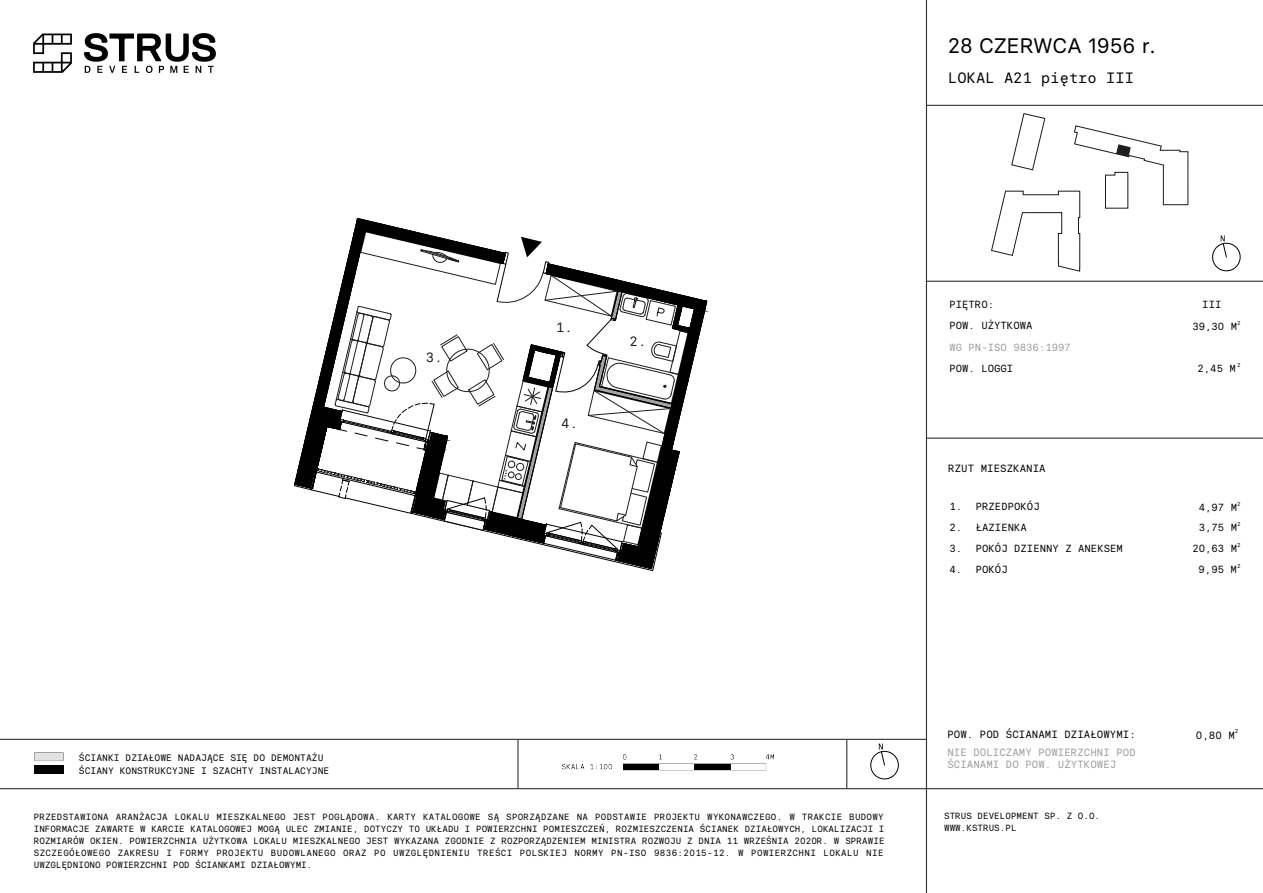
<style>
.page{position:relative;width:1263px;height:893px;background:#fff}
.page>*{position:absolute;margin:0;border:0;box-sizing:border-box;transform-origin:0 0}
.t1{font:21px "Basier Circle";color:#000}
.t2{font:15px "Basier Circle Mono";color:#000}
.t3{font:13.5px "Basier Circle Mono";color:#1d1d1b}
.t4{font:10.5px/12.6px "Basier Circle Mono";color:#9d9d9c}
.t5{font:10.5px "Basier Circle Mono";color:#000}
.t6{font:10.35px "Basier Circle Mono";color:#000}
.t7{font:10.35px "Basier Circle Mono";color:#9d9d9c}
.t8{font:9.45px/13.5px "Basier Circle Mono";color:#000}
.t9{font:9px/12px "Basier Circle Mono";color:#000;text-align:justify}
.t10{font:5.7px "Basier Circle Mono";color:#000}
</style>
<div class="page">
<img style="left:510px;top:738px;width:320px;height:33px">
<hr style="left:926px;top:0;width:1px;height:893px;background:#333">
<hr style="left:0;top:739px;width:927px;height:1px;background:#333">
<hr style="left:517px;top:740px;width:2px;height:49px;background:#333">
<svg style="left:34px;top:752px;width:30px;height:10px"></svg>
<div style="left:34px;top:766px;width:29px;height:8px;background:#000"></div>
<hr style="left:846px;top:740px;width:1px;height:49px;background:#333">
<hr style="left:0;top:788px;width:1263px;height:1px;background:#333">
<hr style="left:927px;top:105px;width:336px;height:1px;background:#333">
<hr style="left:927px;top:281px;width:336px;height:1px;background:#333">
<hr style="left:927px;top:438px;width:336px;height:1px;background:#333">
<img style="left:34px;top:34px;width:182px;height:39px">
<svg style="left:294px;top:218px;width:415px;height:353px"></svg>
<svg style="left:991px;top:113px;width:198px;height:159px"></svg>
<svg style="left:1212px;top:235px;width:29px;height:37px"></svg>
<svg style="left:870px;top:743px;width:29px;height:37px"></svg>
<h3 class="t3" style="left:426px;top:349px;width:18px">3.</h3>
<h3 class="t3" style="left:556px;top:319px;width:18px">1.</h3>
<h3 class="t3" style="left:561px;top:414px;width:18px">4.</h3>
<h3 class="t3" style="left:629px;top:333px;width:18px">2.</h3>
<p class="t8" style="left:79px;top:751px;width:252px">ŚCIANKI DZIAŁOWE NADAJĄCE SIĘ DO DEMONTAŻU<br>ŚCIANY KONSTRUKCYJNE I SZACHTY INSTALACYJNE</p>
<h1 class="t1" style="left:948px;top:32px;width:208px">28 CZERWCA 1956 r.</h1>
<h2 class="t2" style="left:948px;top:69px;width:187px">LOKAL A21 piętro III</h2>
<p class="t6" style="left:949px;top:298px;width:46px">PIĘTRO:</p>
<p class="t6" style="left:1202px;top:298px;width:21px">III</p>
<p class="t6" style="left:949px;top:319px;width:85px">POW. UŻYTKOWA</p>
<p class="t6" style="left:1192px;top:320px;width:46px">39,30 M</p>
<p class="t10" style="left:1237px;top:319px;width:5px">2</p>
<p class="t7" style="left:949px;top:341px;width:123px">WG PN-ISO 9836:1997</p>
<p class="t6" style="left:949px;top:362px;width:66px">POW. LOGGI</p>
<p class="t6" style="left:1197px;top:362px;width:40px">2,45 M</p>
<p class="t10" style="left:1237px;top:362px;width:5px">2</p>
<p class="t5" style="left:948px;top:462px;width:99px">RZUT MIESZKANIA</p>
<p class="t6" style="left:949px;top:500px;width:92px">1. PRZEDPOKÓJ</p>
<p class="t6" style="left:1199px;top:501px;width:40px">4,97 M</p>
<p class="t10" style="left:1237px;top:500px;width:5px">2</p>
<p class="t6" style="left:949px;top:521px;width:79px">2. ŁAZIENKA</p>
<p class="t6" style="left:1199px;top:521px;width:40px">3,75 M</p>
<p class="t10" style="left:1237px;top:521px;width:5px">2</p>
<p class="t6" style="left:949px;top:542px;width:175px">3. POKÓJ DZIENNY Z ANEKSEM</p>
<p class="t6" style="left:1192px;top:542px;width:46px">20,63 M</p>
<p class="t10" style="left:1237px;top:541px;width:5px">2</p>
<p class="t6" style="left:949px;top:562px;width:60px">4. POKÓJ</p>
<p class="t6" style="left:1198px;top:562px;width:40px">9,95 M</p>
<p class="t10" style="left:1237px;top:562px;width:5px">2</p>
<p class="t5" style="left:947px;top:728px;width:190px">POW. POD ŚCIANAMI DZIAŁOWYMI:</p>
<p class="t5" style="left:1196px;top:728px;width:40px">0,80 M</p>
<p class="t10" style="left:1235px;top:728px;width:5px">2</p>
<p class="t4" style="left:947px;top:745px;width:190px">NIE DOLICZAMY POWIERZCHNI POD<br>ŚCIANAMI DO POW. UŻYTKOWEJ</p>
<p class="t9" style="left:34px;top:810px;width:852px">PRZEDSTAWIONA ARANŻACJA LOKALU MIESZKALNEGO JEST POGLĄDOWA. KARTY KATALOGOWE SĄ SPORZĄDZANE NA PODSTAWIE PROJEKTU WYKONAWCZEGO. W TRAKCIE BUDOWY INFORMACJE ZAWARTE W KARCIE KATALOGOWEJ MOGĄ ULEC ZMIANIE, DOTYCZY TO UKŁADU I POWIERZCHNI POMIESZCZEŃ, ROZMIESZCZENIA ŚCIANEK DZIAŁOWYCH, LOKALIZACJI I ROZMIARÓW OKIEN. POWIERZCHNIA UŻYTKOWA LOKALU MIESZKALNEGO JEST WYKAZANA ZGODNIE Z ROZPORZĄDZENIEM MINISTRA ROZWOJU Z DNIA 11 WRZEŚNIA 2020R. W SPRAWIE SZCZEGÓŁOWEGO ZAKRESU I FORMY PROJEKTU BUDOWLANEGO ORAZ PO UWZGLĘDNIENIU TREŚCI POLSKIEJ NORMY PN-ISO 9836:2015-12. W POWIERZCHNI LOKALU NIE UWZGLĘDNIONO POWIERZCHNI POD ŚCIANKAMI DZIAŁOWYMI.</p>
<p class="t9" style="left:944px;top:809px;width:157px">STRUS DEVELOPMENT SP. Z O.O.<br>WWW.KSTRUS.PL</p>
</div>
